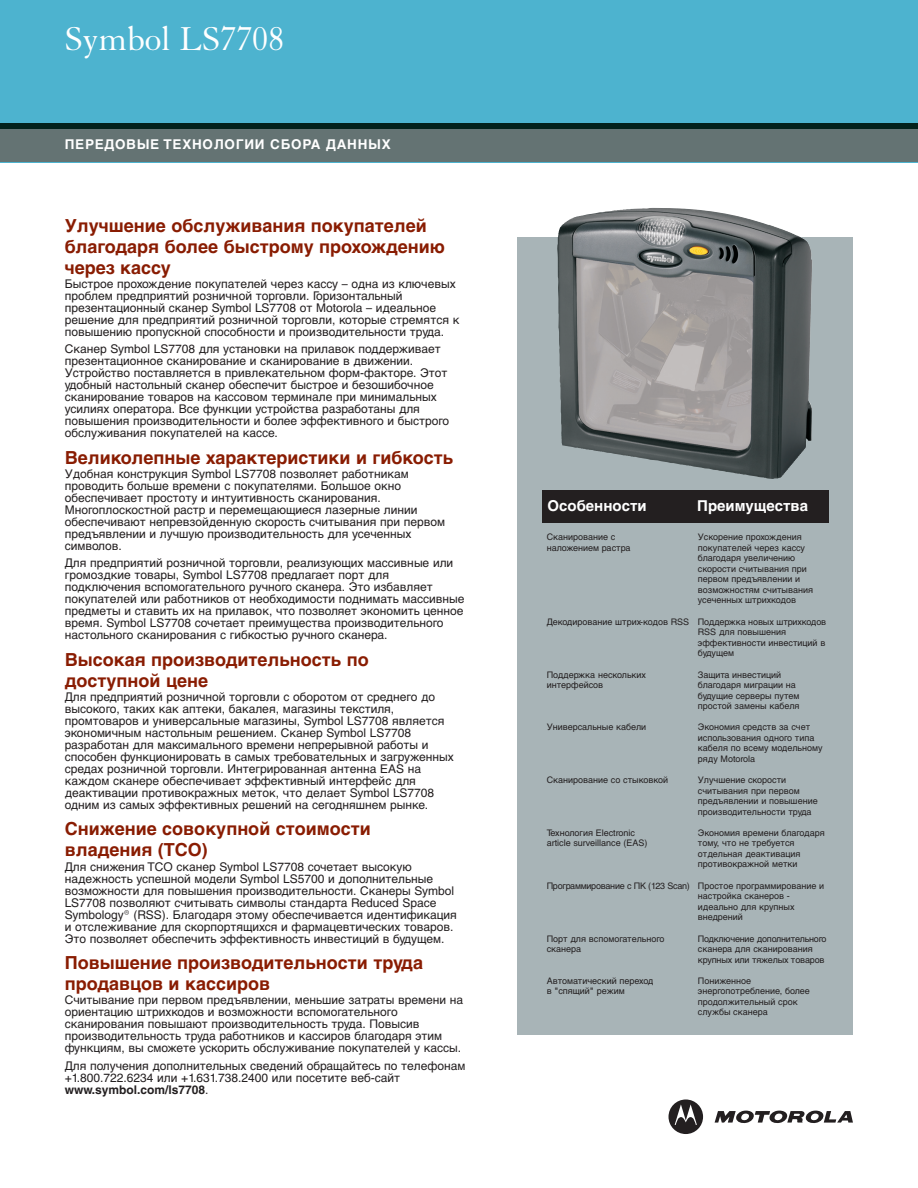
<style>
.page{position:relative;width:918px;height:1188px;background:#fff}
.page>*{position:absolute;margin:0;border:0;box-sizing:border-box;transform-origin:0 0}
.t1{font:36px "Granjon LT Std";color:#fff}
.t2{font:700 18px/21px "Helvetica Cyr";color:#891c02}
.t3{font:700 15px "Helvetica Cyr";color:#fff}
.t4{font:700 13.5px "Helvetica Cyr";letter-spacing:.055em;color:#fff}
.t5{font:12px/12px "Helvetica Cyr Upright";color:#231f20}
.t6{font:700 12px "Helvetica Cyr";color:#231f20}
.t7{font:9px/10.5px "Helvetica Cyr Upright";color:#231f20}
.t8{font:9px "Helvetica Cyr Upright";letter-spacing:-.02em;color:#231f20}
.s1{font-family:"Helvetica Cyr Upright";font-weight:400}
</style>
<div class="page">
<div style="left:518px;top:237px;width:335px;height:798px;background:#a8b4b7"></div>
<div style="left:0;top:0;width:918px;height:162px;background:#4db3cf"></div>
<div style="left:542px;top:490px;width:287px;height:32px;background:#231f20"></div>
<div style="left:0;top:126px;width:918px;height:36px;background:#647373"></div>
<div style="left:0;top:123px;width:918px;height:5px;background:#03211b"></div>
<img style="left:557px;top:207px;width:255px;height:272px">
<svg style="left:669px;top:1099px;width:34px;height:35px"></svg>
<svg style="left:715px;top:1111px;width:138px;height:13px"></svg>
<h1 class="t1" style="left:65px;top:24px;width:221px">Symbol LS7708</h1>
<p class="t4" style="left:65px;top:139px;width:327px">ПЕРЕДОВЫЕ ТЕХНОЛОГИИ СБОРА ДАННЫХ</p>
<h2 class="t2" style="left:65px;top:217px;width:381px">Улучшение обслуживания покупателей благодаря более быстрому прохождению через кассу</h2>
<p class="t5" style="left:65px;top:279px;width:396px">Быстрое прохождение покупателей через кассу – одна из ключевых проблем предприятий розничной торговли. Горизонтальный презентационный сканер Symbol LS7708 от Motorola – идеальное решение для предприятий розничной торговли, которые стремятся к повышению пропускной способности и производительности труда.</p>
<p class="t5" style="left:65px;top:345px;width:386px">Сканер Symbol LS7708 для установки на прилавок поддерживает презентационное сканирование и сканирование в движении.<br>Устройство поставляется в привлекательном форм-факторе. Этот удобный настольный сканер обеспечит быстрое и безошибочное сканирование товаров на кассовом терминале при минимальных усилиях оператора. Все функции устройства разработаны для повышения производительности и более эффективного и быстрого обслуживания покупателей на кассе.</p>
<h2 class="t2" style="left:65px;top:449px;width:390px">Великолепные характеристики и гибкость</h2>
<p class="t5" style="left:65px;top:469px;width:382px">Удобная конструкция Symbol LS7708 позволяет работникам проводить больше времени с покупателями. Большое окно обеспечивает простоту и интуитивность сканирования.<br>Многоплоскостной растр и перемещающиеся лазерные линии обеспечивают непревзойденную скорость считывания при первом предъявлении и лучшую производительность для усеченных символов.</p>
<p class="t5" style="left:65px;top:559px;width:401px">Для предприятий розничной торговли, реализующих массивные или громоздкие товары, Symbol LS7708 предлагает порт для подключения вспомогательного ручного сканера. Это избавляет покупателей или работников от необходимости поднимать массивные предметы и ставить их на прилавок, что позволяет экономить ценное время. Symbol LS7708 сочетает преимущества производительного настольного сканирования с гибкостью ручного сканера.</p>
<h2 class="t2" style="left:65px;top:651px;width:306px">Высокая производительность по доступной цене</h2>
<p class="t5" style="left:65px;top:692px;width:391px">Для предприятий розничной торговли с оборотом от среднего до высокого, таких как аптеки, бакалея, магазины текстиля, промтоваров и универсальные магазины, Symbol LS7708 является экономичным настольным решением. Сканер Symbol LS7708 разработан для максимального времени непрерывной работы и способен функционировать в самых требовательных и загруженных средах розничной торговли. Интегрированная антенна EAS на каждом сканере обеспечивает эффективный интерфейс для деактивации противокражных меток, что делает Symbol LS7708 одним из самых эффективных решений на сегодняшнем рынке.</p>
<h2 class="t2" style="left:65px;top:821px;width:308px">Снижение совокупной стоимости владения (TCO)</h2>
<p class="t5" style="left:65px;top:862px;width:394px">Для снижения TCO сканер Symbol LS7708 сочетает высокую надежность успешной модели Symbol LS5700 и дополнительные возможности для повышения производительности. Сканеры Symbol LS7708 позволяют считывать символы стандарта Reduced Space Symbology® (RSS). Благодаря этому обеспечивается идентификация и отслеживание для скорпортящихся и фармацевтических товаров.<br>Это позволяет обеспечить эффективность инвестиций в будущем.</p>
<h2 class="t2" style="left:65px;top:954px;width:360px">Повышение производительности труда продавцов и кассиров</h2>
<p class="t5" style="left:65px;top:995px;width:400px">Считывание при первом предъявлении, меньшие затраты времени на ориентацию штрихкодов и возможности вспомогательного сканирования повышают производительность труда. Повысив производительность труда работников и кассиров благодаря этим функциям, вы сможете ускорить обслуживание покупателей у кассы.</p>
<p class="t5" style="left:65px;top:1061px;width:402px">Для получения дополнительных сведений обращайтесь по телефонам +1.800.722.6234 или +1.631.738.2400 или посетите веб-сайт</p>
<p class="t6" style="left:65px;top:1085px;width:145px">www.symbol.com/ls7708<span class="s1">.</span></p>
<p class="t3" style="left:548px;top:501px;width:101px">Особенности</p>
<p class="t3" style="left:697px;top:501px;width:112px">Преимущества</p>
<p class="t7" style="left:547px;top:533px;width:70px">Сканирование с</p>
<p class="t7" style="left:698px;top:533px;width:105px">Ускорение прохождения</p>
<p class="t7" style="left:547px;top:544px;width:85px">наложением растра</p>
<p class="t7" style="left:698px;top:544px;width:117px">покупателей через кассу благодаря увеличению скорости считывания при первом предъявлении и возможностям считывания усеченных штрихкодов</p>
<p class="t7" style="left:698px;top:617px;width:130px;text-indent:-151px">Декодирование штрих-кодов RSS Поддержка новых штрихкодов<br>RSS для повышения эффективности инвестиций в будущем</p>
<p class="t7" style="left:547px;top:670px;width:101px">Поддержка нескольких</p>
<p class="t7" style="left:698px;top:670px;width:85px">Защита инвестиций</p>
<p class="t7" style="left:547px;top:681px;width:58px">интерфейсов</p>
<p class="t7" style="left:698px;top:681px;width:103px">благодаря миграции на будущие серверы путем простой замены кабеля</p>
<p class="t7" style="left:547px;top:723px;width:101px">Универсальные кабели</p>
<p class="t7" style="left:698px;top:723px;width:126px">Экономия средств за счет использования одного типа кабеля по всему модельному ряду Motorola</p>
<p class="t7" style="left:547px;top:776px;width:123px">Cканирование со стыковкой</p>
<p class="t7" style="left:698px;top:776px;width:121px">Улучшение скорости считывания при первом предъявлении и повышение производительности труда</p>
<p class="t7" style="left:547px;top:829px;width:90px">Технология Electronic</p>
<p class="t7" style="left:698px;top:829px;width:128px">Экономия времени благодаря</p>
<p class="t7" style="left:547px;top:839px;width:102px">article surveillance (EAS)</p>
<p class="t7" style="left:698px;top:839px;width:104px">тому, что не требуется отдельная деактивация противокражной метки</p>
<p class="t7" style="left:698px;top:881px;width:128px;text-indent:-151px">Программирование с ПК (123 Scan) Простое программирование и настройка сканеров - идеально для крупных внедрений</p>
<p class="t7" style="left:547px;top:934px;width:119px">Порт для вспомогательного</p>
<p class="t8" style="left:698px;top:935px;width:130px">Подключение дополнительного</p>
<p class="t7" style="left:547px;top:945px;width:36px">сканера</p>
<p class="t7" style="left:698px;top:945px;width:128px">сканера для сканирования крупных или тяжелых товаров</p>
<p class="t7" style="left:547px;top:976px;width:108px">Автоматический переход</p>
<p class="t7" style="left:698px;top:976px;width:55px">Пониженное</p>
<p class="t7" style="left:547px;top:987px;width:80px">в "спящий" режим</p>
<p class="t7" style="left:698px;top:987px;width:113px">энергопотребление, более продолжительный срок службы сканера</p>
</div>
